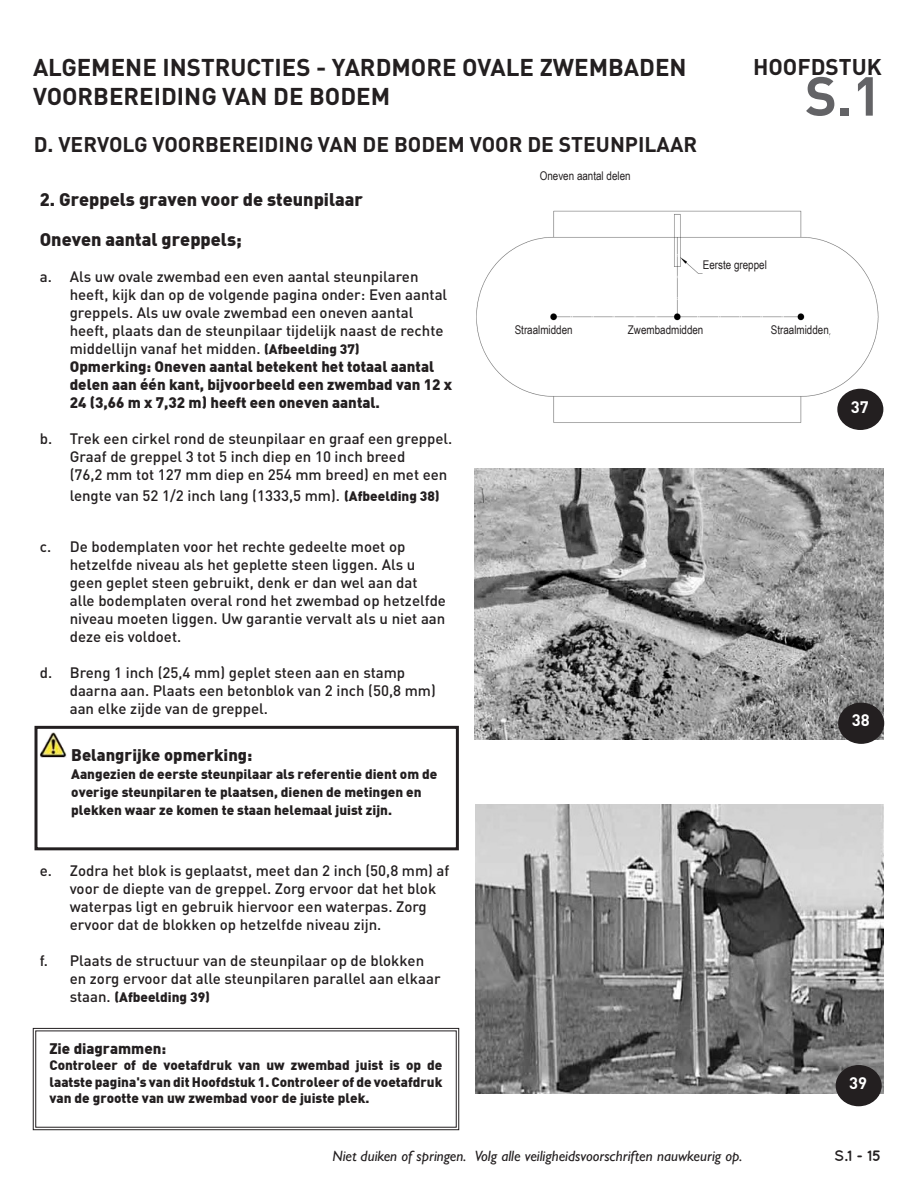
<style>
.page{position:relative;width:918px;height:1188px;background:#fff}
.page>*{position:absolute;margin:0;border:0;box-sizing:border-box;transform-origin:0 0}
.t1{font:700 54px "DIN Pro";color:#636366}
.t2{font:700 24px/28.8px "DIN Pro";color:#231f20}
.t3{font:700 22.5px "DIN Pro";color:#231f20}
.t4{font:700 21px "DIN Pro";color:#231f20}
.t5{font:900 18px/39.6px "DIN";color:#231f20}
.t6{font:900 16.5px "DIN";color:#231f20}
.t7{font:700 16.5px "DIN Pro";color:#fff}
.t8{font:500 15px/18px "DIN Pro";color:#231f20}
.t9{font:900 15px/18px "DIN";color:#231f20}
.t10{font:italic 500 15px "Gill Sans MT Pro";color:#231f20}
.t11{font:700 15px "Quicksand";color:#231f20}
.t12{font:900 13.5px/18px "DIN";color:#231f20}
.t13{font:12px "Arial Narrow";color:#231f20}
.s1{font-family:"DIN";font-weight:900;font-size:13.5px}
.s2{font-family:"DIN Pro";font-weight:500;font-size:15px}
</style>
<div class="page">
<div style="left:34px;top:726px;width:425px;height:124px;border:3px solid #231f20"></div>
<img style="left:36px;top:728px;width:34px;height:34px">
<img style="left:474px;top:468px;width:410px;height:271px">
<img style="left:476px;top:804px;width:407px;height:290px">
<svg style="left:33px;top:1028px;width:426px;height:102px"></svg>
<div style="left:839px;top:703px;width:44px;height:40px;background:#231f20;border-radius:50%"></div>
<div style="left:838px;top:703px;width:46px;height:41px;border:2px solid #231f20;border-radius:50%"></div>
<div style="left:836px;top:1066px;width:45px;height:40px;background:#231f20;border-radius:50%"></div>
<div style="left:836px;top:1065px;width:46px;height:41px;border:2px solid #231f20;border-radius:50%"></div>
<img style="left:476px;top:210px;width:407px;height:217px">
<div style="left:838px;top:389px;width:45px;height:40px;background:#231f20;border-radius:50%"></div>
<div style="left:837px;top:389px;width:46px;height:41px;border:2px solid #231f20;border-radius:50%"></div>
<div style="left:528px;top:323px;width:301px;height:41px;background:#fff"></div>
<div style="left:703px;top:256px;width:76px;height:40px;background:#fff"></div>
<h2 class="t2" style="left:33px;top:52px;width:655px">ALGEMENE INSTRUCTIES - YARDMORE OVALE ZWEMBADEN<br>VOORBEREIDING VAN DE BODEM</h2>
<h3 class="t4" style="left:34px;top:130px;width:665px">D. VERVOLG VOORBEREIDING VAN DE BODEM VOOR DE STEUNPILAAR</h3>
<p class="t13" style="left:540px;top:167px;width:92px">Oneven aantal delen</p>
<h3 class="t3" style="left:753px;top:52px;width:130px">HOOFDSTUK</h3>
<h1 class="t1" style="left:805px;top:59px;width:78px">S.1</h1>
<p class="t5" style="left:40px;top:179px;width:325px">2. Greppels graven voor de steunpilaar<br>Oneven aantal greppels;</p>
<p class="t8" style="left:70px;top:266px;width:379px;text-indent:-30px">a. Als uw ovale zwembad een even aantal steunpilaren heeft, kijk dan op de volgende pagina onder: Even aantal greppels. Als uw ovale zwembad een oneven aantal heeft, plaats dan de steunpilaar tijdelijk naast de rechte middellijn vanaf het midden. <span class="s1">(Afbeelding 37)</span></p>
<p class="t9" style="left:70px;top:356px;width:384px">Opmerking: Oneven aantal betekent het totaal aantal delen aan één kant, bijvoorbeeld een zwembad van 12 x<br>24 (3,66 m x 7,32 m) heeft een oneven aantal.</p>
<p class="t8" style="left:70px;top:428px;width:384px;text-indent:-30px">b. Trek een cirkel rond de steunpilaar en graaf een greppel.<br>Graaf de greppel 3 tot 5 inch diep en 10 inch breed<br>(76,2 mm tot 127 mm diep en 254 mm breed) en met een</p>
<p class="t8" style="left:70px;top:486px;width:372px">lengte van 52 1/2 inch lang (1333,5 mm). <span class="s1">(Afbeelding 38)</span></p>
<p class="t8" style="left:70px;top:536px;width:378px;text-indent:-30px">c. De bodemplaten voor het rechte gedeelte moet op hetzelfde niveau als het geplette steen liggen. Als u geen geplet steen gebruikt, denk er dan wel aan dat alle bodemplaten overal rond het zwembad op hetzelfde niveau moeten liggen. Uw garantie vervalt als u niet aan deze eis voldoet.</p>
<p class="t8" style="left:70px;top:662px;width:368px;text-indent:-30px">d. Breng 1 inch (25,4 mm) geplet steen aan en stamp daarna aan. Plaats een betonblok van 2 inch (50,8 mm) aan elke zijde van de greppel.</p>
<p class="t6" style="left:71px;top:744px;width:183px">Belangrijke opmerking:</p>
<p class="t12" style="left:71px;top:764px;width:368px">Aangezien de eerste steunpilaar als referentie dient om de overige steunpilaren te plaatsen, dienen de metingen en plekken waar ze komen te staan helemaal juist zijn.</p>
<p class="t8" style="left:70px;top:860px;width:381px;text-indent:-30px">e. Zodra het blok is geplaatst, meet dan 2 inch (50,8 mm) af voor de diepte van de greppel. Zorg ervoor dat het blok waterpas ligt en gebruik hiervoor een waterpas. Zorg ervoor dat de blokken op hetzelfde niveau zijn.</p>
<p class="t8" style="left:70px;top:950px;width:372px;text-indent:-30px">f. Plaats de structuur van de steunpilaar op de blokken en zorg ervoor dat alle steunpilaren parallel aan elkaar</p>
<p class="t12" style="left:70px;top:987px;width:142px"><span class="s2">staan.</span> (Afbeelding 39)</p>
<p class="t9" style="left:50px;top:1039px;width:118px">Zie diagrammen:</p>
<p class="t12" style="left:50px;top:1057px;width:395px;line-height:16.2px;text-align:justify">Controleer of de voetafdruk van uw zwembad juist is op de laatste pagina's van dit Hoofdstuk 1. Controleer of de voetafdruk van de grootte van uw zwembad voor de juiste plek.</p>
<p class="t13" style="left:703px;top:256px;width:65px">Eerste greppel</p>
<p class="t13" style="left:515px;top:321px;width:59px">Straalmidden</p>
<p class="t13" style="left:628px;top:321px;width:77px">Zwembadmidden</p>
<p class="t13" style="left:771px;top:321px;width:59px">Straalmidden</p>
<p class="t7" style="left:851px;top:395px;width:19px">37</p>
<p class="t7" style="left:852px;top:709px;width:19px">38</p>
<p class="t7" style="left:849px;top:1072px;width:19px">39</p>
<p class="t10" style="left:332px;top:1147px;width:412px">Niet duiken of springen. Volg alle veiligheidsvoorschriften nauwkeurig op.</p>
<p class="t11" style="left:834px;top:1147px;width:48px">S.1 - 15</p>
</div>
